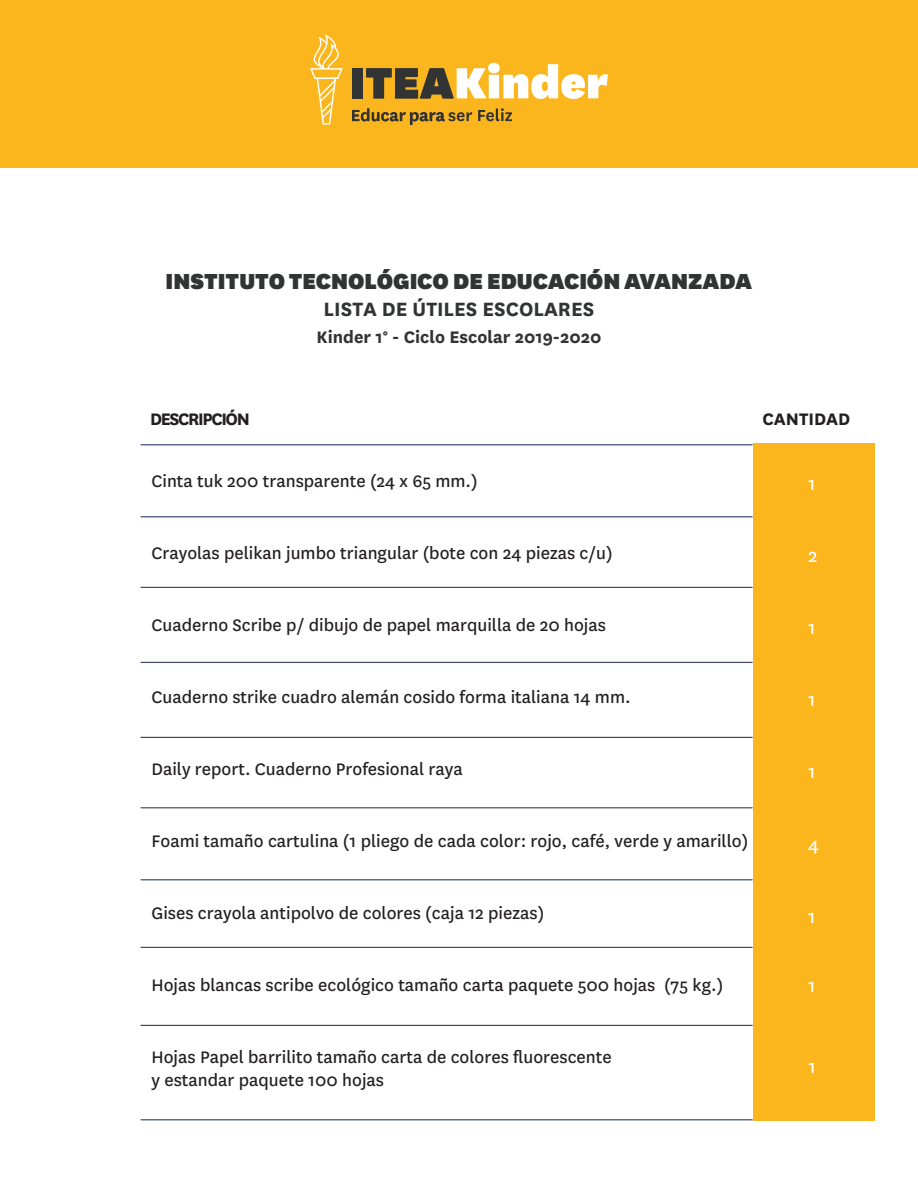
<style>
.page{position:relative;width:918px;height:1188px;background:#fff}
.page>*{position:absolute;margin:0;border:0;box-sizing:border-box;transform-origin:0 0}
.t1{font:900 25.5px "National";color:#323333}
.t2{font:700 22.5px "National";color:#323333}
.t3{font:21px "National";color:#fff}
.t4{font:19.5px/23.4px "National";color:#231f20}
.t5{font:700 19.5px "National";color:#323333}
.t6{font:700 19.5px "National";letter-spacing:-.075em;color:#231f20}
.t7{font:700 19.5px "National";color:#231f20}
</style>
<div class="page">
<hr style="left:141px;top:1120px;width:612px;height:1px;background:#172757">
<hr style="left:141px;top:1025px;width:612px;height:1px;background:#172757">
<hr style="left:141px;top:947px;width:612px;height:1px;background:#172757">
<hr style="left:141px;top:808px;width:612px;height:1px;background:#172757">
<hr style="left:141px;top:880px;width:612px;height:1px;background:#172757">
<hr style="left:141px;top:737px;width:612px;height:1px;background:#172757">
<hr style="left:141px;top:662px;width:612px;height:1px;background:#172757">
<hr style="left:141px;top:587px;width:612px;height:1px;background:#172757">
<hr style="left:141px;top:445px;width:612px;height:1px;background:#172757">
<hr style="left:141px;top:517px;width:612px;height:1px;background:#172757">
<div style="left:753px;top:443px;width:121px;height:678px;background:#fcb61d"></div>
<div style="left:0;top:0;width:918px;height:168px;background:#fcb61d"></div>
<div style="left:352px;top:68px;width:11px;height:30px;background:#323333"></div>
<svg style="left:478px;top:108px;width:34px;height:13px"></svg>
<svg style="left:310px;top:34px;width:33px;height:91px"></svg>
<svg style="left:366px;top:63px;width:242px;height:36px"></svg>
<svg style="left:352px;top:108px;width:120px;height:17px"></svg>
<h1 class="t1" style="left:166px;top:263px;width:588px">INSTITUTOTECNOLÓGICO DE EDUCACIÓNAVANZADA</h1>
<p class="t2" style="left:324px;top:293px;width:272px">LISTA DE ÚTILES ESCOLARES</p>
<p class="t5" style="left:316px;top:323px;width:287px">Kinder 1° - Ciclo Escolar 2019-2020</p>
<p class="t6" style="left:150px;top:405px;width:101px">DESCRIPCIÓN</p>
<p class="t7" style="left:762px;top:405px;width:89px">CANTIDAD</p>
<p class="t4" style="left:152px;top:468px;width:328px">Cinta tuk 200 transparente (24 x 65 mm.)</p>
<p class="t4" style="left:152px;top:540px;width:463px">Crayolas pelikan jumbo triangular (bote con 24 piezas c/u)</p>
<p class="t4" style="left:152px;top:612px;width:456px">Cuaderno Scribe p/ dibujo de papel marquilla de 20 hojas</p>
<p class="t4" style="left:152px;top:684px;width:481px">Cuaderno strike cuadro alemán cosido forma italiana 14 mm.</p>
<p class="t4" style="left:152px;top:756px;width:313px">Daily report. Cuaderno Profesional raya</p>
<p class="t4" style="left:152px;top:828px;width:598px">Foami tamaño cartulina (1 pliego de cada color: rojo, café, verde y amarillo)</p>
<p class="t4" style="left:152px;top:900px;width:394px">Gises crayola antipolvo de colores (caja 12 piezas)</p>
<p class="t4" style="left:152px;top:972px;width:573px">Hojas blancas scribe ecológico tamaño carta paquete 500 hojas (75 kg.)</p>
<p class="t4" style="left:152px;top:1044px;width:462px">Hojas Papel barrilito tamaño carta de colores fluorescente y estandar paquete 100 hojas</p>
<p class="t3" style="left:808px;top:469px;width:9px">1</p>
<p class="t3" style="left:808px;top:541px;width:11px">2</p>
<p class="t3" style="left:808px;top:613px;width:9px">1</p>
<p class="t3" style="left:808px;top:685px;width:9px">1</p>
<p class="t3" style="left:808px;top:757px;width:9px">1</p>
<p class="t3" style="left:808px;top:831px;width:12px">4</p>
<p class="t3" style="left:808px;top:903px;width:9px">1</p>
<p class="t3" style="left:808px;top:972px;width:9px">1</p>
<p class="t3" style="left:809px;top:1053px;width:9px">1</p>
</div>
